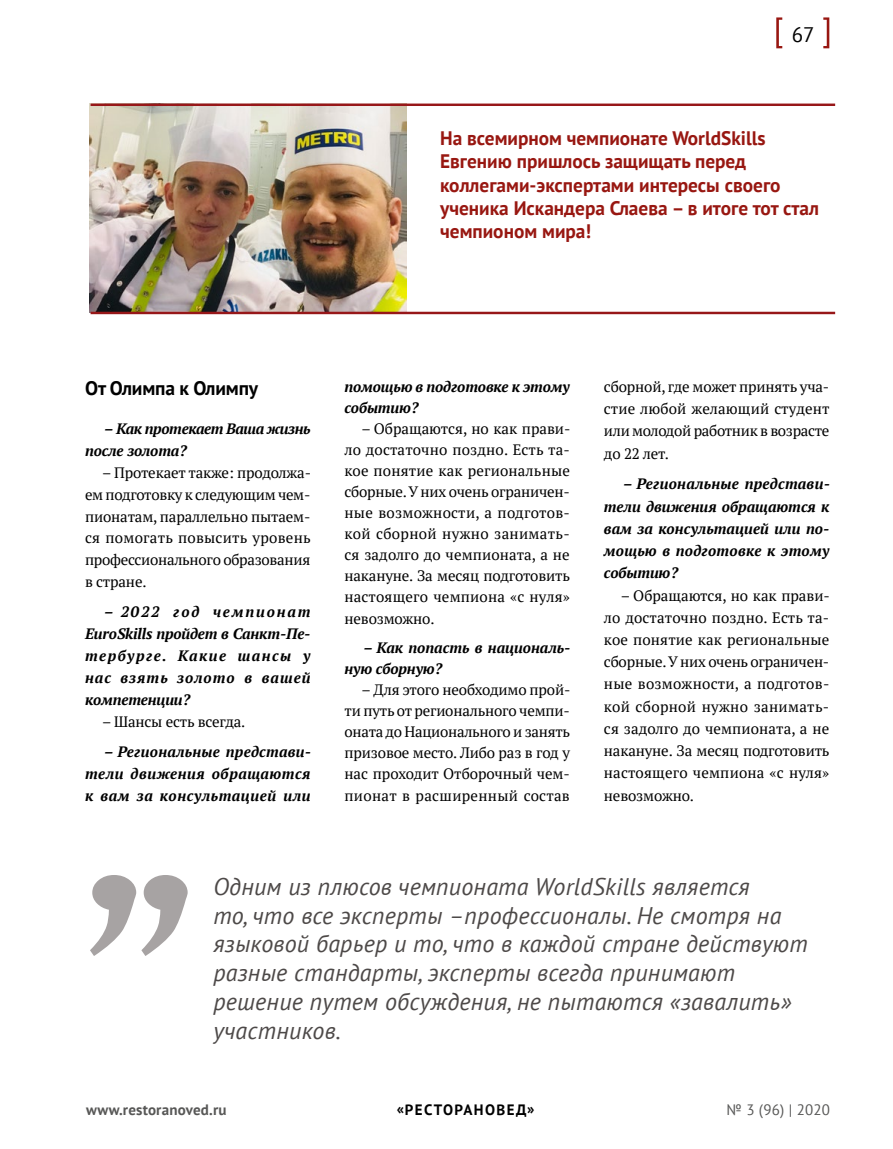
<style>
.page{position:relative;width:893px;height:1149px;background:#fff}
.page>*{position:absolute;margin:0;border:0;box-sizing:border-box;transform-origin:0 0}
.t1{font:italic 24px/28.8px "PT Sans";letter-spacing:.01em;color:#4d4948}
.t2{font:21px "PT Sans";color:#000}
.t3{font:700 19.5px/23.4px "PT Sans";color:#981711}
.t4{font:700 19.5px "PT Sans";letter-spacing:-.01em;color:#000}
.t5{font:15px/21px "PT Serif";letter-spacing:-.01em;color:#000;text-align:justify}
.t6{font:italic 700 15px/21.8px "PT Serif";letter-spacing:.005em;color:#000;text-align:justify}
.t7{font:italic 700 15px/21.8px "PT Serif";letter-spacing:-.025em;color:#000}
.t8{font:700 15px "PT Sans";letter-spacing:.015em;color:#575756}
.t9{font:700 15px "PT Sans";letter-spacing:.095em;color:#000}
.t10{font:15px "PT Sans";letter-spacing:.015em;color:#575756}
</style>
<div class="page">
<svg style="left:776px;top:17px;width:6px;height:31px"></svg>
<svg style="left:823px;top:17px;width:6px;height:31px"></svg>
<img style="left:90px;top:103px;width:316px;height:209px">
<hr style="left:91px;top:103px;width:744px;height:3px;background:#971719">
<hr style="left:91px;top:311px;width:744px;height:3px;background:#971719">
<svg style="left:90px;top:875px;width:98px;height:80px"></svg>
<h2 class="t2" style="left:792px;top:21px;width:24px">67</h2>
<h3 class="t3" style="left:440px;top:126px;width:380px">На всемирном чемпионате WorldSkills Евгению пришлось защищать перед коллегами-экспертами интересы своего ученика Искандера Слаева – в итоге тот стал чемпионом мира!</h3>
<h3 class="t4" style="left:85px;top:375px;width:175px">От Олимпа к Олимпу</h3>
<p class="t7" style="left:85px;top:418px;width:227px;text-indent:19px">– Как протекает Ваша жизнь после золота?</p>
<p class="t5" style="left:85px;top:461px;width:228px;line-height:21.8px;text-indent:17px">– Протекает также: продолжа&shy;ем подготовку к следующим чем&shy;пионатам, параллельно пытаем&shy;ся помогать повысить уровень профессионального образования в стране.</p>
<p class="t6" style="left:85px;top:600px;width:227px;text-indent:19px">– 2022 год чемпионат EuroSkills пройдет в Санкт-Пе&shy;тербурге. Какие шансы у нас взять золото в вашей компетенции?</p>
<p class="t5" style="left:102px;top:710px;width:145px">– Шансы есть всегда.</p>
<p class="t6" style="left:85px;top:740px;width:227px;text-indent:19px">– Региональные представи&shy;тели движения обращаются к вам за консультацией или</p>
<p class="t6" style="left:344px;top:376px;width:227px;line-height:21px">помощью в подготовке к этому событию?</p>
<p class="t5" style="left:344px;top:418px;width:227px;text-indent:17px">– Обращаются, но как прави&shy;ло достаточно поздно. Есть та&shy;кое понятие как региональные сборные. У них очень ограничен&shy;ные возможности, а подготов&shy;кой сборной нужно занимать&shy;ся задолго до чемпионата, а не накануне. За месяц подготовить настоящего чемпиона «с нуля» невозможно.</p>
<p class="t6" style="left:344px;top:637px;width:227px;line-height:21px;text-indent:19px">– Как попасть в националь&shy;ную сборную?</p>
<p class="t5" style="left:344px;top:679px;width:228px;text-indent:17px">– Для этого необходимо прой&shy;ти путь от регионального чемпи&shy;оната до Национального и занять призовое место. Либо раз в год у нас проходит Отборочный чем&shy;пионат в расширенный состав</p>
<p class="t5" style="left:604px;top:375px;width:227px;line-height:22.2px">сборной, где может принять уча&shy;стие любой желающий студент или молодой работник в возрасте до 22 лет.</p>
<p class="t6" style="left:604px;top:472px;width:227px;line-height:22.2px;text-indent:19px">– Региональные представи&shy;тели движения обращаются к вам за консультацией или по&shy;мощью в подготовке к этому событию?</p>
<p class="t5" style="left:604px;top:583px;width:227px;line-height:22.2px;text-indent:17px">– Обращаются, но как прави&shy;ло достаточно поздно. Есть та&shy;кое понятие как региональные сборные. У них очень ограничен&shy;ные возможности, а подготов&shy;кой сборной нужно занимать&shy;ся задолго до чемпионата, а не накануне. За месяц подготовить настоящего чемпиона «с нуля» невозможно.</p>
<p class="t1" style="left:213px;top:871px;width:596px">Одним из плюсов чемпионата WorldSkills является<br>то, что все эксперты –профессионалы. Не смотря на языковой барьер и то, что в каждой стране действуют разные стандарты, эксперты всегда принимают решение путем обсуждения, не пытаются «завалить» участников.</p>
<p class="t8" style="left:86px;top:1099px;width:142px">www.restoranoved.ru</p>
<p class="t9" style="left:397px;top:1099px;width:139px">«РЕСТОРАНОВЕД»</p>
<p class="t10" style="left:726px;top:1099px;width:105px">№ 3 (96) | 2020</p>
</div>
